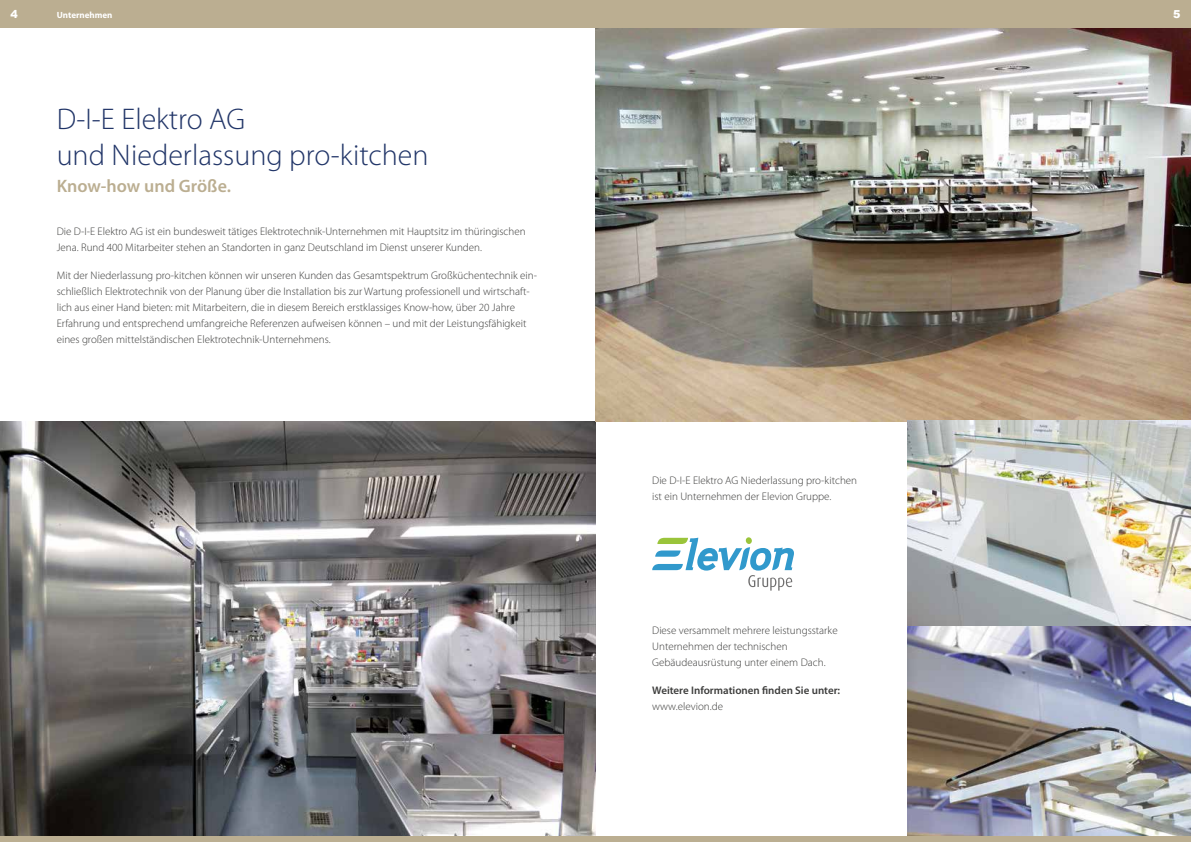
<style>
.page{position:relative;width:1191px;height:842px;background:#fff}
.page>*{position:absolute;margin:0;border:0;box-sizing:border-box;transform-origin:0 0}
.t1{font:300 30px/36px "Myriad Pro";color:#213568}
.t2{font:600 18px "Myriad Pro";color:#bbae91}
.t3{font:300 11px/16px "Myriad Pro";color:#3c3c3b}
.t4{font:600 11px "Myriad Pro";color:#3c3c3b}
.t5{font:900 11px "Arial";color:#fff}
.t6{font:700 9px "Myriad Pro";color:#fff}
</style>
<div class="page">
<img style="left:0;top:421px;width:595px;height:415px">
<img style="left:907px;top:421px;width:284px;height:415px">
<img style="left:595px;top:28px;width:596px;height:393px">
<svg style="left:652px;top:538px;width:142px;height:53px"></svg>
<div style="left:0;top:0;width:1191px;height:28px;background:#bbae91"></div>
<div style="left:0;top:836px;width:1191px;height:6px;background:#bbae91"></div>
<p class="t5" style="left:11px;top:6px;width:9px">4</p>
<p class="t5" style="left:1173px;top:6px;width:9px">5</p>
<p class="t6" style="left:57px;top:10px;width:57px">Unternehmen</p>
<h1 class="t1" style="left:57px;top:101px;width:373px">D-I-E Elektro AG<br>und Niederlassung pro-kitchen</h1>
<h2 class="t2" style="left:57px;top:176px;width:176px">Know-how und Größe.</h2>
<p class="t3" style="left:57px;top:224px;width:470px">Die D-I-E Elektro AG ist ein bundesweit tätiges Elektrotechnik-Unternehmen mit Hauptsitz im thüringischen<br>Jena. Rund 400 Mitarbeiter stehen an Standorten in ganz Deutschland im Dienst unserer Kunden.</p>
<p class="t3" style="left:57px;top:267px;width:482px">Mit der Niederlassung pro-kitchen können wir unseren Kunden das Gesamtspektrum Großküchentechnik ein&shy;schließlich Elektrotechnik von der Planung über die Installation bis zur Wartung professionell und wirtschaft&shy;lich aus einer Hand bieten: mit Mitarbeitern, die in diesem Bereich erstklassiges Know-how, über 20 Jahre Erfahrung und entsprechend umfangreiche Referenzen aufweisen können – und mit der Leistungsfähigkeit eines großen mittelständischen Elektrotechnik-Unternehmens.</p>
<p class="t3" style="left:652px;top:473px;width:206px">Die D-I-E Elektro AG Niederlassung pro-kitchen ist ein Unternehmen der Elevion Gruppe.</p>
<p class="t3" style="left:652px;top:623px;width:187px">Diese versammelt mehrere leistungsstarke<br>Unternehmen der technischen<br>Gebäudeausrüstung unter einem Dach.</p>
<p class="t4" style="left:652px;top:684px;width:189px">Weitere Informationen finden Sie unter:</p>
<p class="t3" style="left:652px;top:698px;width:72px">www.elevion.de</p>
</div>
